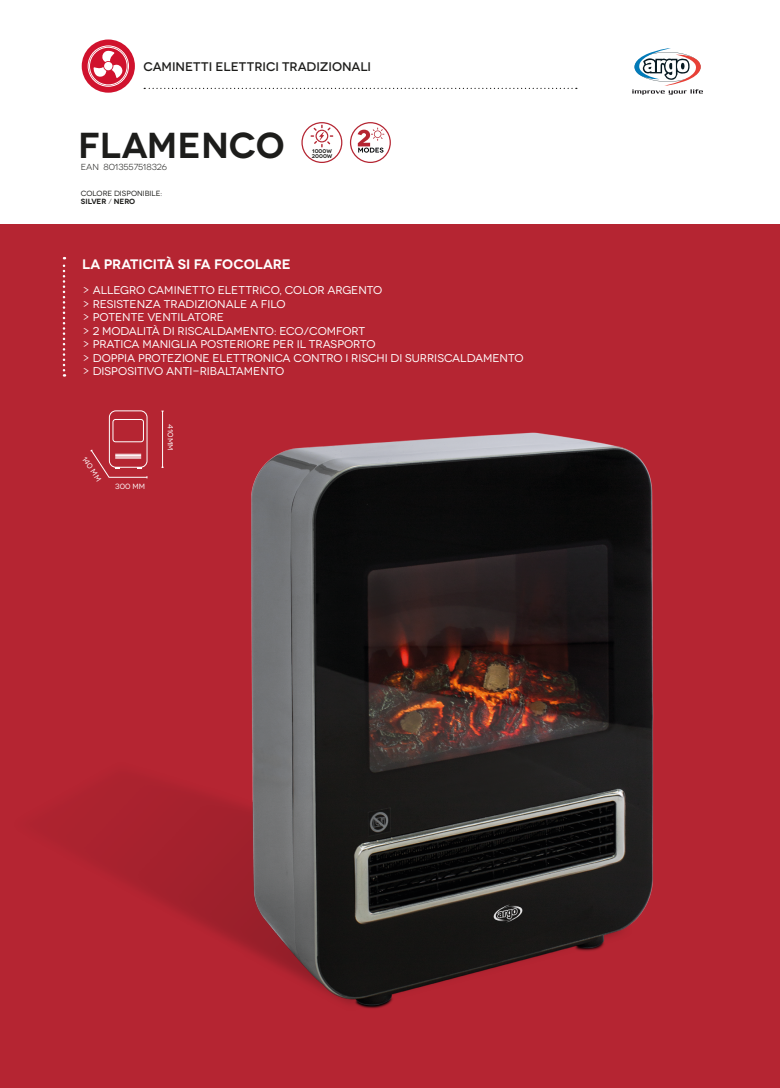
<style>
.page{position:relative;width:780px;height:1088px;background:#fff}
.page>*{position:absolute;margin:0;border:0;box-sizing:border-box;transform-origin:0 0}
.t1{font:600 36px "Novecentowide";color:#1d1d1b}
.t2{font:600 13.75px "Novecentowide";letter-spacing:-.005em;color:#fff}
.t3{font:500 12.5px "Novecentowide";color:#1d1d1b}
.t4{font:11.25px/13.5px "Novecentowide";color:#fff}
.t5{font:8.75px "Novecentowide";color:#1d1d1b}
.t6{font:7.62px "Novecentowide";color:#fff}
.t7{font:7.5px/8.8px "Novecentowide";color:#1d1d1b}
.t8{font:600 5.38px/5.8px "Novecentowide";letter-spacing:.005em;color:#1d1d1b}
.s1{font-weight:600}
.s2{font-style:inherit}
</style>
<div class="page">
<div style="left:0;top:225px;width:780px;height:863px;background:#b52532"></div>
<img style="left:84px;top:410px;width:570px;height:599px">
<svg style="left:632px;top:48px;width:71px;height:47px"></svg>
<svg style="left:63px;top:257px;width:2px;height:120px"></svg>
<svg style="left:144px;top:88px;width:433px;height:1px"></svg>
<div style="left:301px;top:122px;width:41px;height:41px;border:1px solid #b52532;border-radius:50%"></div>
<svg style="left:310px;top:125px;width:23px;height:22px"></svg>
<div style="left:109px;top:411px;width:38px;height:56px;background:#b52532;border-radius:7px"></div>
<div style="left:109px;top:410px;width:38px;height:58px;border:1px solid #fff;border-radius:7px"></div>
<div style="left:113px;top:419px;width:31px;height:23px;border:1px solid #fff;border-radius:3px"></div>
<hr style="left:162px;top:411px;width:1px;height:56px;background:#fff">
<svg style="left:90px;top:449px;width:58px;height:29px"></svg>
<div style="left:350px;top:122px;width:41px;height:41px;border:1px solid #b52532;border-radius:50%"></div>
<svg style="left:357px;top:128px;width:27px;height:25px"></svg>
<svg style="left:82px;top:40px;width:53px;height:53px"></svg>
<svg style="left:93px;top:48px;width:32px;height:30px"></svg>
<div style="left:89px;top:47px;width:38px;height:38px;border:1px solid #fff;border-radius:50%"></div>
<div style="left:88px;top:46px;width:41px;height:40px;border:1px solid #fff;border-radius:50%"></div>
<p class="t3" style="left:144px;top:59px;width:229px">CAMINETTI ELETTRICI TRADIZIONALI</p>
<h1 class="t1" style="left:78px;top:123px;width:208px">FLAMENCO</h1>
<p class="t7" style="left:81px;top:189px;width:83px">COLORE DISPONIBILE:<br><span class="s1">SILVER</span> <span class="s2">/</span> <span class="s1">NERO</span></p>
<p class="t5" style="left:81px;top:162px;width:88px">EAN 8013557518326</p>
<p class="t8" style="left:312px;top:148px;width:22px">1000W<br>2000W</p>
<p class="t2" style="left:82px;top:255px;width:210px">LA PRATICITÀ SI FA FOCOLARE</p>
<p class="t4" style="left:82px;top:284px;width:443px">&gt; ALLEGRO CAMINETTO ELETTRICO, COLOR ARGENTO<br>&gt; RESISTENZA TRADIZIONALE A FILO<br>&gt; POTENTE VENTILATORE<br>&gt; 2 MODALITÀ DI RISCALDAMENTO: ECO/COMFORT<br>&gt; PRATICA MANIGLIA POSTERIORE PER IL TRASPORTO<br>&gt; DOPPIA PROTEZIONE ELETTRONICA CONTRO I RISCHI DI SURRISCALDAMENTO &gt; DISPOSITIVO ANTI-RIBALTAMENTO</p>
<p class="t6" style="left:88px;top:455px;width:29px;rotate:56deg">140 MM</p>
<p class="t6" style="left:115px;top:482px;width:31px">300 MM</p>
<p class="t6" style="left:175px;top:424px;width:28px;rotate:90deg">410 MM</p>
</div>
